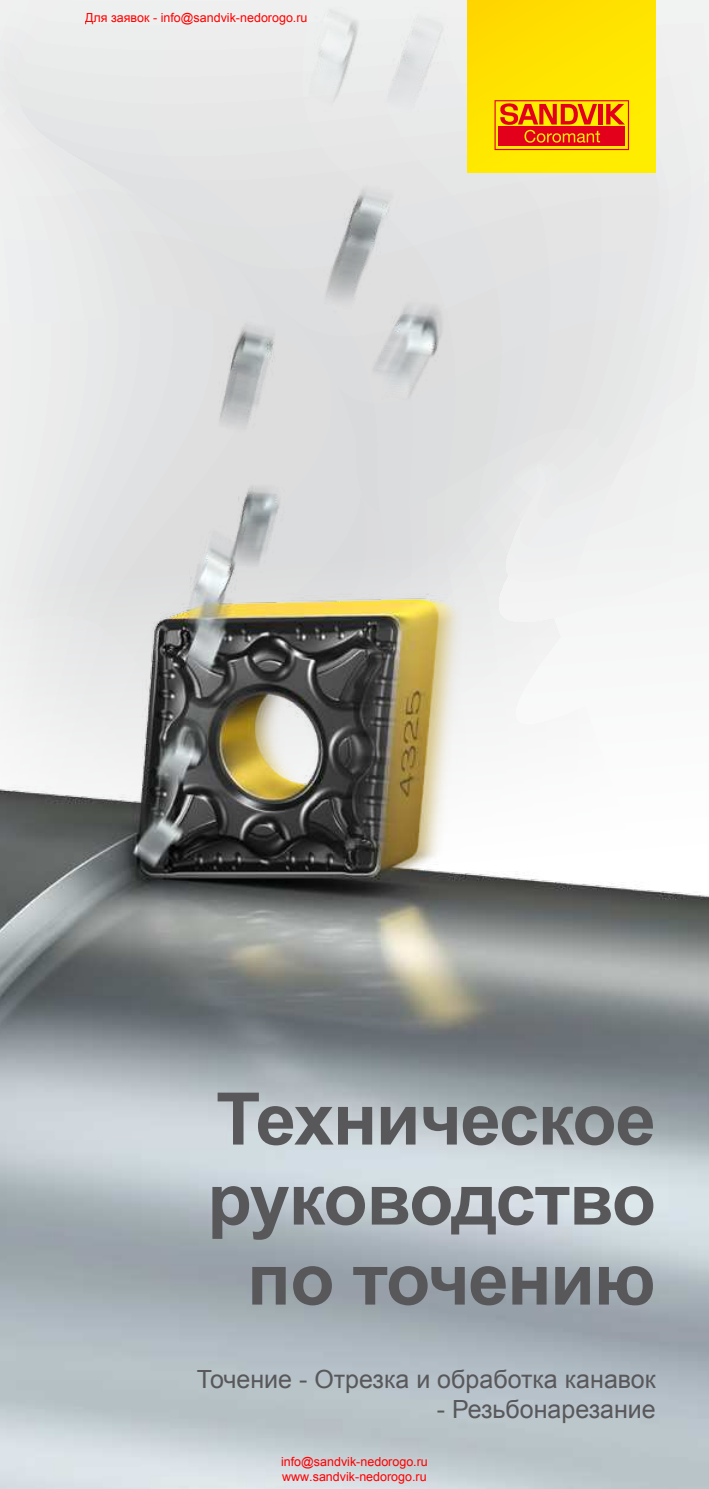
<style>
.page{position:relative;width:709px;height:1489px;background:#fff}
.page>*{position:absolute;margin:0;border:0;box-sizing:border-box;transform-origin:0 0}
.t1{font:700 72.5px/80px "Arial";letter-spacing:-.015em;color:#58585a;text-align:center}
.t2{font:25px "Arial";color:#58585a}
.t3{font:12.5px/15px "Arial";color:#f00}
</style>
<div class="page">
<img style="left:0;top:0;width:709px;height:1488px">
<div style="left:468px;top:0;width:188px;height:172px;background:#ffe400"></div>
<svg style="left:494px;top:100px;width:135px;height:50px"></svg>
<p class="t3" style="left:85px;top:10px;width:224px">Для заявок - info@sandvik-nedorogo.ru</p>
<h1 class="t1" style="left:207px;top:1081px;width:450px">Техническое руководство по точению</h1>
<h2 class="t2" style="left:197px;top:1362px;width:460px">Точение - Отрезка и обработка канавок</h2>
<h2 class="t2" style="left:437px;top:1392px;width:220px">- Резьбонарезание</h2>
<p class="t3" style="left:281px;top:1455px;width:148px">info@sandvik-nedorogo.ru www.sandvik-nedorogo.ru</p>
</div>
